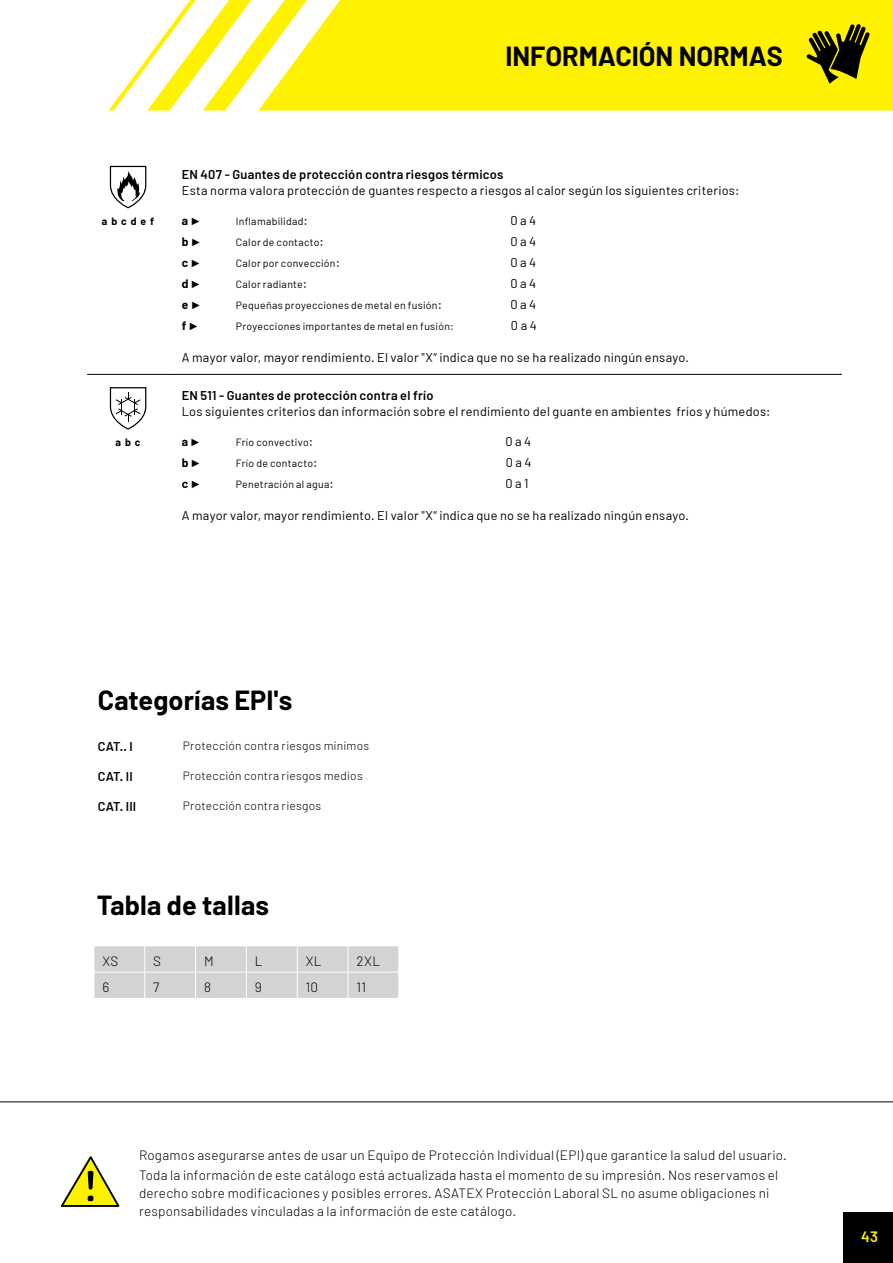
<style>
.page{position:relative;width:893px;height:1263px;background:#fff}
.page>*{position:absolute;margin:0;border:0;box-sizing:border-box;transform-origin:0 0}
.t1{font:700 27px "Barlow";color:#000}
.t2{font:600 15px "Barlow";color:#fff200}
.t3{font:300 13.5px/20.1px "Barlow";letter-spacing:.015em;color:#000}
.t4{font:12.75px "Barlow";letter-spacing:.02em;color:#000}
.t5{font:600 12.75px "Barlow";letter-spacing:.015em;color:#000}
.t6{font:300 12px "Barlow";letter-spacing:.025em;color:#000}
.t7{font:700 12px "Barlow";color:#000}
.t8{font:10.5px "Barlow";letter-spacing:.025em;color:#000}
.t9{font:700 10.5px "Barlow";letter-spacing:.375em;color:#000}
.s1{font-family:"Arial";font-size:10.5px}
.s2{font-size:12.75px}
</style>
<div class="page">
<svg style="left:108px;top:0;width:785px;height:111px;fill:#fff200"></svg>
<svg style="left:807px;top:24px;width:63px;height:60px;background:#7f7800"></svg>
<svg style="left:61px;top:1156px;width:59px;height:51px"></svg>
<hr style="left:0;top:1101px;width:893px;height:1px;background:#000">
<hr style="left:87px;top:374px;width:82px;height:1px;background:#000">
<hr style="left:169px;top:374px;width:673px;height:1px;background:#000">
<svg style="left:110px;top:166px;width:36px;height:42px"></svg>
<svg style="left:110px;top:387px;width:36px;height:43px"></svg>
<svg style="left:94px;top:946px;width:305px;height:52px;background:#d3d5d5"></svg>
<div style="left:843px;top:1212px;width:50px;height:51px;background:#000"></div>
<h1 class="t1" style="left:506px;top:45px;width:279px">INFORMACIÓN NORMAS</h1>
<p class="t9" style="left:102px;top:217px;width:54px">abcdef</p>
<p class="t9" style="left:116px;top:438px;width:26px">abc</p>
<p class="t5" style="left:182px;top:169px;width:323px">EN 407 - Guantes de protección contra riesgos térmicos</p>
<p class="t4" style="left:182px;top:183px;width:559px">Esta norma valora protección de guantes respecto a riesgos al calor según los siguientes criterios:</p>
<p class="t7" style="left:182px;top:216px;width:21px">a <span class="s1">►</span></p>
<p class="t8" style="left:236px;top:215px;width:74px">Inflamabilidad<span class="s2">:</span></p>
<p class="t4" style="left:510px;top:215px;width:27px">0 a 4</p>
<p class="t7" style="left:182px;top:237px;width:21px">b <span class="s1">►</span></p>
<p class="t8" style="left:236px;top:238px;width:90px">Calor de contacto<span class="s2">:</span></p>
<p class="t4" style="left:510px;top:236px;width:27px">0 a 4</p>
<p class="t7" style="left:182px;top:258px;width:20px">c<span class="s1">►</span></p>
<p class="t8" style="left:236px;top:259px;width:106px">Calor por convección<span class="s2">:</span></p>
<p class="t4" style="left:510px;top:257px;width:27px">0 a 4</p>
<p class="t7" style="left:182px;top:279px;width:21px">d<span class="s1">►</span></p>
<p class="t8" style="left:236px;top:280px;width:73px">Calor radiante<span class="s2">:</span></p>
<p class="t4" style="left:510px;top:278px;width:27px">0 a 4</p>
<p class="t7" style="left:182px;top:300px;width:21px">e <span class="s1">►</span></p>
<p class="t8" style="left:236px;top:299px;width:208px">Pequeñas proyecciones de metal en fusión<span class="s2">:</span></p>
<p class="t4" style="left:510px;top:299px;width:27px">0 a 4</p>
<p class="t7" style="left:182px;top:321px;width:19px">f<span class="s1">►</span></p>
<p class="t8" style="left:236px;top:320px;width:219px">Proyecciones importantes de metal en fusión:</p>
<p class="t4" style="left:511px;top:320px;width:27px">0 a 4</p>
<p class="t4" style="left:182px;top:351px;width:509px">A mayor valor, mayor rendimiento. El valor "X“ indica que no se ha realizado ningún ensayo.</p>
<p class="t5" style="left:182px;top:390px;width:253px">EN 511 - Guantes de protección contra el frío</p>
<p class="t4" style="left:182px;top:406px;width:590px">Los siguientes criterios dan información sobre el rendimiento del guante en ambientes fríos y húmedos:</p>
<p class="t7" style="left:182px;top:437px;width:20px">a<span class="s1">►</span></p>
<p class="t8" style="left:236px;top:438px;width:79px">Frío convectivo<span class="s2">:</span></p>
<p class="t4" style="left:505px;top:436px;width:27px">0 a 4</p>
<p class="t7" style="left:182px;top:458px;width:21px">b<span class="s1">►</span></p>
<p class="t8" style="left:236px;top:459px;width:83px">Frío de contacto<span class="s2">:</span></p>
<p class="t4" style="left:506px;top:457px;width:27px">0 a 4</p>
<p class="t7" style="left:182px;top:479px;width:20px">c<span class="s1">►</span></p>
<p class="t8" style="left:236px;top:478px;width:100px">Penetración al agua<span class="s2">:</span></p>
<p class="t4" style="left:505px;top:478px;width:25px">0 a 1</p>
<p class="t4" style="left:182px;top:510px;width:509px">A mayor valor, mayor rendimiento. El valor "X“ indica que no se ha realizado ningún ensayo.</p>
<h1 class="t1" style="left:98px;top:689px;width:196px">Categorías EPI's</h1>
<p class="t5" style="left:98px;top:741px;width:37px">CAT.. I</p>
<p class="t6" style="left:183px;top:740px;width:188px">Protección contra riesgos mínimos</p>
<p class="t5" style="left:98px;top:771px;width:36px">CAT. II</p>
<p class="t6" style="left:183px;top:770px;width:181px">Protección contra riesgos medios</p>
<p class="t5" style="left:98px;top:801px;width:40px">CAT. III</p>
<p class="t6" style="left:183px;top:800px;width:140px">Protección contra riesgos</p>
<h1 class="t1" style="left:97px;top:895px;width:174px">Tabla de tallas</h1>
<p class="t3" style="left:102px;top:951px;width:17px">XS</p>
<p class="t3" style="left:153px;top:951px;width:9px">S</p>
<p class="t3" style="left:204px;top:951px;width:11px">M</p>
<p class="t3" style="left:255px;top:951px;width:9px">L</p>
<p class="t3" style="left:306px;top:951px;width:17px">XL</p>
<p class="t3" style="left:356px;top:951px;width:25px">2XL</p>
<p class="t3" style="left:102px;top:978px;width:8px">6</p>
<p class="t3" style="left:153px;top:978px;width:8px">7</p>
<p class="t3" style="left:204px;top:978px;width:8px">8</p>
<p class="t3" style="left:255px;top:978px;width:9px">9</p>
<p class="t3" style="left:306px;top:978px;width:14px">10</p>
<p class="t3" style="left:357px;top:978px;width:11px">11</p>
<p class="t3" style="left:139px;top:1146px;width:649px">Rogamos asegurarse antes de usar un Equipo de Protección Individual (EPI) que garantice la salud del usuario.<br>Toda la información de este catálogo está actualizada hasta el momento de su impresión. Nos reservamos el</p>
<p class="t3" style="left:139px;top:1185px;width:632px;line-height:18px">derecho sobre modificaciones y posibles errores. ASATEX Protección Laboral SL no asume obligaciones ni responsabilidades vinculadas a la información de este catálogo.</p>
<p class="t2" style="left:861px;top:1230px;width:19px">43</p>
</div>
